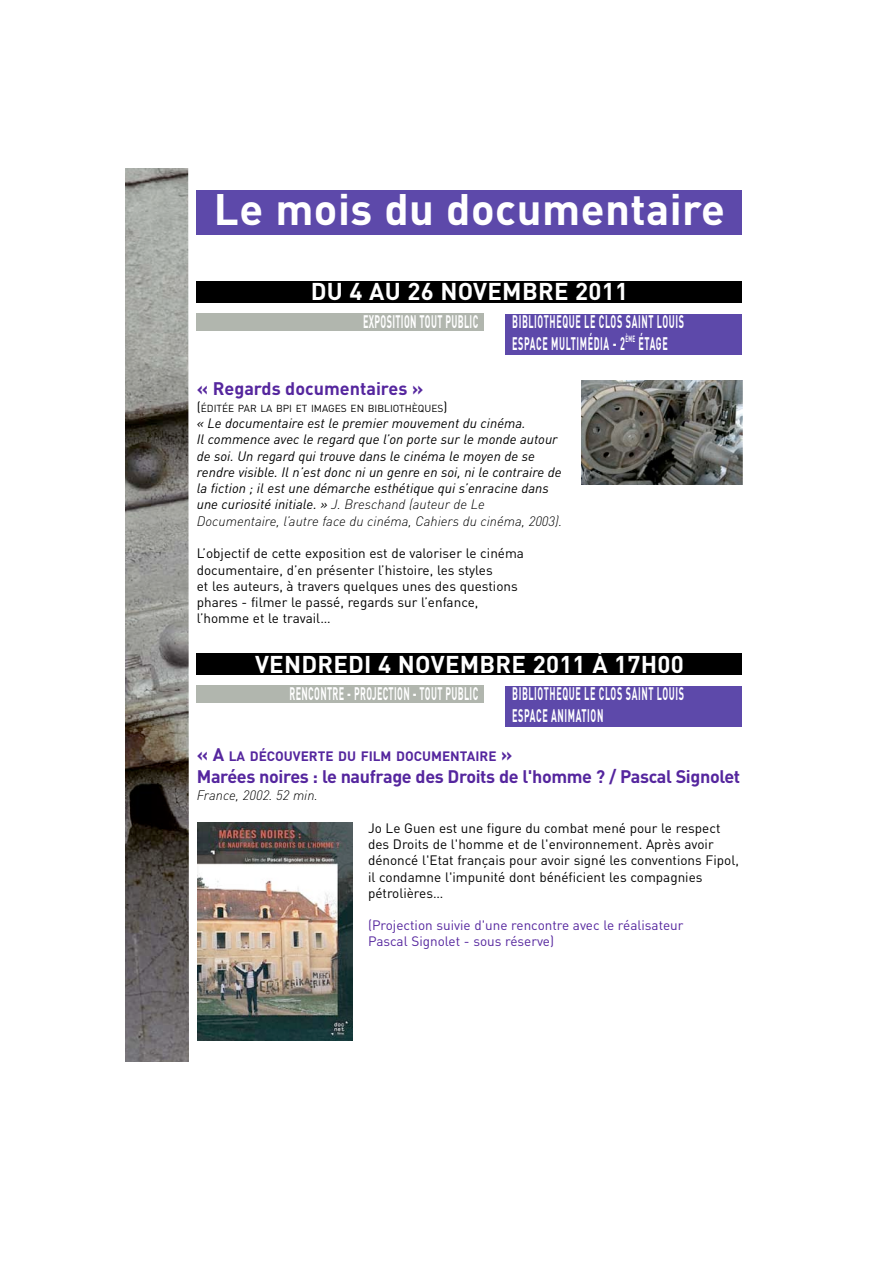
<style>
.page{position:relative;width:893px;height:1263px;background:#fff}
.page>*{position:absolute;margin:0;border:0;box-sizing:border-box;transform-origin:0 0}
.t1{font:700 43.5px "DIN";letter-spacing:.01em;color:#fff}
.t2{font:700 24px "DIN";letter-spacing:.01em;color:#fff}
.t3{font:700 18px/21.6px "DIN";letter-spacing:.065em;color:#fff;scale:.5 1}
.t4{font:700 18px "DIN";letter-spacing:-.02em;color:#55269e}
.t5{font:700 18px "DIN";letter-spacing:.04em;color:#fff;scale:.5 1}
.t6{font:700 18px "DIN";color:#55269e}
.t7{font:13.5px/16.2px "DIN";color:#000}
.t8{font:italic 13.5px/16.4px "DIN";color:#000}
.t9{font:13.5px/16.2px "DIN";color:#55269e}
.t10{font:700 13.5px "DIN";color:#55269e}
.t11{font:italic 300 13.5px "DIN";color:#000}
.t12{font:10.2px "DIN";color:#000}
.s1{font-size:13.5px}
.s2{font-weight:300}
.s3{font-size:18px}
</style>
<div class="page">
<img style="left:581px;top:380px;width:161px;height:105px">
<div style="left:197px;top:313px;width:287px;height:17px;background:#b1b6ae"></div>
<div style="left:197px;top:282px;width:545px;height:21px;background:#000"></div>
<div style="left:505px;top:314px;width:237px;height:40px;background:#5d49aa"></div>
<img style="left:125px;top:169px;width:64px;height:892px">
<div style="left:197px;top:190px;width:545px;height:44px;background:#5d49aa"></div>
<div style="left:197px;top:685px;width:287px;height:17px;background:#b1b6ae"></div>
<div style="left:197px;top:654px;width:545px;height:21px;background:#000"></div>
<div style="left:505px;top:686px;width:237px;height:40px;background:#5d49aa"></div>
<img style="left:197px;top:822px;width:155px;height:218px">
<h1 class="t1" style="left:214px;top:190px;width:512px">Le mois du documentaire</h1>
<h2 class="t2" style="left:311px;top:281px;width:319px">DU 4 AU 26 NOVEMBRE 2011</h2>
<h3 class="t5" style="left:363px;top:313px;width:232px">EXPOSITION TOUT PUBLIC</h3>
<h3 class="t3" style="left:512px;top:312px;width:345px">BIBLIOTHÈQUE LE CLOS SAINT LOUIS<br>ESPACE MULTIMÉDIA - 2<sup>ÈME</sup> ÉTAGE</h3>
<h3 class="t6" style="left:197px;top:380px;width:228px">« Regards documentaires »</h3>
<p class="t12" style="left:197px;top:404px;width:252px"><span class="s1">(</span>ÉDITÉE PAR LA BPI ET IMAGES EN BIBLIOTHÈQUES<span class="s1">)</span></p>
<p class="t8" style="left:197px;top:416px;width:367px">« Le documentaire est le premier mouvement du cinéma.<br>Il commence avec le regard que l’on porte sur le monde autour de soi. Un regard qui trouve dans le cinéma le moyen de se rendre visible. Il n’est donc ni un genre en soi, ni le contraire de la fiction ; il est une démarche esthétique qui s’enracine dans une curiosité initiale. » <span class="s2">J. Breschand (auteur de Le Documentaire, l’autre face du cinéma, Cahiers du cinéma, 2003).</span></p>
<p class="t7" style="left:197px;top:547px;width:329px">L’objectif de cette exposition est de valoriser le cinéma documentaire, d’en présenter l’histoire, les styles<br>et les auteurs, à travers quelques unes des questions phares - filmer le passé, regards sur l’enfance, l’homme et le travail…</p>
<h2 class="t2" style="left:255px;top:653px;width:430px">VENDREDI 4 NOVEMBRE 2011 À 17H00</h2>
<h3 class="t5" style="left:289px;top:685px;width:379px">RENCONTRE - PROJECTION - TOUT PUBLIC</h3>
<h3 class="t3" style="left:512px;top:684px;width:345px">BIBLIOTHÈQUE LE CLOS SAINT LOUIS<br>ESPACE ANIMATION</h3>
<p class="t10" style="left:197px;top:750px;width:317px"><span class="s3">« A</span> LA DÉCOUVERTE DU FILM DOCUMENTAIRE <span class="s3">»</span></p>
<h3 class="t4" style="left:197px;top:768px;width:545px">Marées noires : le naufrage des Droits de l'homme ? / Pascal Signolet</h3>
<p class="t11" style="left:197px;top:790px;width:123px">France, 2002. 52 min.</p>
<p class="t7" style="left:368px;top:821px;width:372px">Jo Le Guen est une figure du combat mené pour le respect des Droits de l'homme et de l'environnement. Après avoir dénoncé l'Etat français pour avoir signé les conventions Fipol, il condamne l'impunité dont bénéficient les compagnies pétrolières…</p>
<p class="t9" style="left:368px;top:918px;width:317px">(Projection suivie d'une rencontre avec le réalisateur<br>Pascal Signolet - sous réserve)</p>
</div>
